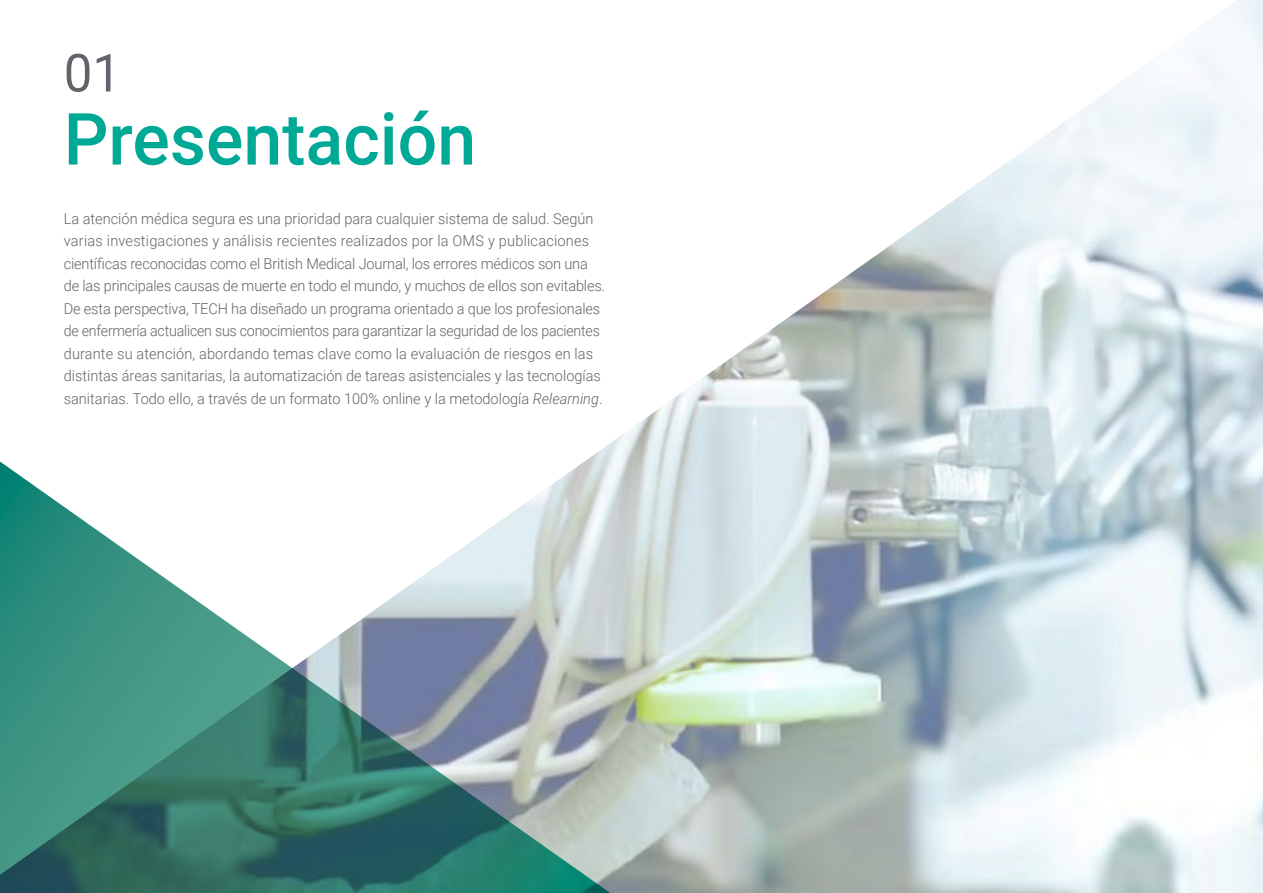
<style>
.page{position:relative;width:1263px;height:893px;background:#fff}
.page>*{position:absolute;margin:0;border:0;box-sizing:border-box;transform-origin:0 0}
.t1{font:500 72px "Roboto";color:#00a996}
.t2{font:52.5px "Roboto";color:#61646a}
.t3{font:300 15px/22.5px "Roboto";color:#61646a}
.s1{font-style:italic}
</style>
<div class="page">
<img style="left:607px;top:0;width:656px;height:893px">
<svg style="left:0;top:446px;width:640px;height:447px"></svg>
<h2 class="t2" style="left:64px;top:36px;width:59px">01</h2>
<h1 class="t1" style="left:64px;top:89px;width:414px">Presentación</h1>
<p class="t3" style="left:64px;top:207px;width:543px">La atención médica segura es una prioridad para cualquier sistema de salud. Según varias investigaciones y análisis recientes realizados por la OMS y publicaciones científicas reconocidas como el British Medical Journal, los errores médicos son una de las principales causas de muerte en todo el mundo, y muchos de ellos son evitables.<br>De esta perspectiva, TECH ha diseñado un programa orientado a que los profesionales de enfermería actualicen sus conocimientos para garantizar la seguridad de los pacientes durante su atención, abordando temas clave como la evaluación de riesgos en las distintas áreas sanitarias, la automatización de tareas asistenciales y las tecnologías sanitarias. Todo ello, a través de un formato 100% online y la metodología <span class="s1">Relearning</span>.</p>
</div>
